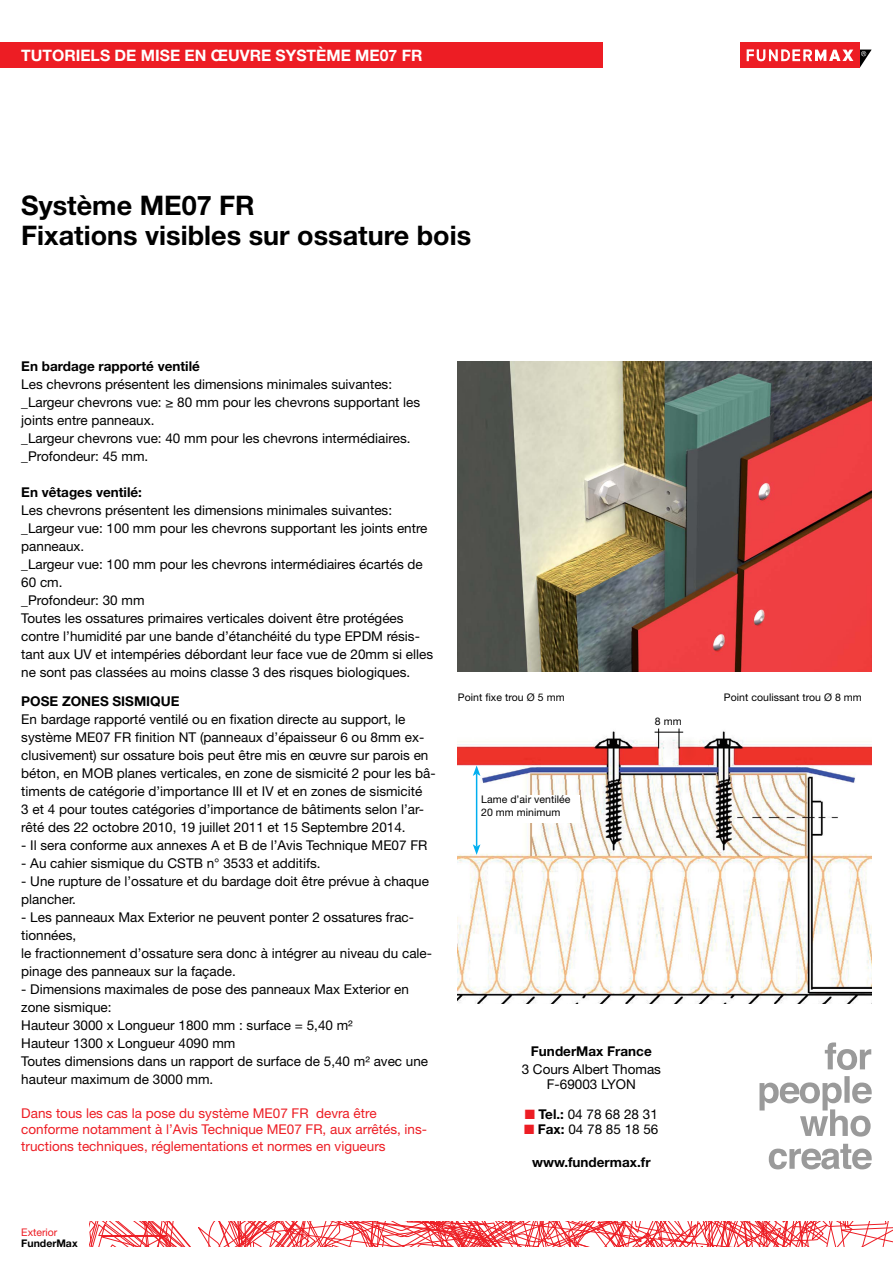
<style>
.page{position:relative;width:893px;height:1263px;background:#fff}
.page>*{position:absolute;margin:0;border:0;box-sizing:border-box;transform-origin:0 0}
.t1{font:700 27px/30px "Helvetica Neue LT Pro";color:#000}
.t2{font:700 15.75px "Helvetica Neue LT Pro";color:#fff}
.t3{font:13.5px/18px "Helvetica Neue LT Pro";color:#000}
.t4{font:13.5px/16.2px "Helvetica Neue LT Pro";color:#ed1d24}
.t5{font:700 13.5px "Helvetica Neue LT Pro";color:#000}
.t6{font:10.5px/13.5px "Helvetica Neue LT Pro";letter-spacing:.005em;color:#000}
.t7{font:700 10.5px "Helvetica Neue LT Pro";color:#000}
.t8{font:10.5px "Helvetica Neue LT Pro";color:#ed1d24}
.s1{color:#ed1d24}
.s2{font-weight:700}
</style>
<div class="page">
<div style="left:740px;top:43px;width:119px;height:25px;background:#ed1d24"></div>
<svg style="left:746px;top:49px;width:125px;height:19px"></svg>
<div style="left:0;top:43px;width:602px;height:25px;background:#ed1d24"></div>
<svg style="left:89px;top:1221px;width:804px;height:26px"></svg>
<svg style="left:769px;top:1144px;width:103px;height:25px"></svg>
<svg style="left:759px;top:1076px;width:113px;height:60px"></svg>
<svg style="left:825px;top:1042px;width:46px;height:28px"></svg>
<img style="left:457px;top:361px;width:414px;height:311px">
<img style="left:458px;top:731px;width:414px;height:272px">
<div style="left:481px;top:795px;width:99px;height:27px;background:#fff"></div>
<div style="left:661px;top:733px;width:16px;height:32px;background:#fbfcfb"></div>
<div style="left:659px;top:734px;width:41px;height:17px;background:#000;opacity:.5"></div>
<div style="left:681px;top:733px;width:17px;height:32px;background:#000;opacity:.5"></div>
<svg style="left:655px;top:728px;width:28px;height:20px"></svg>
<hr style="left:476px;top:774px;width:1px;height:73px;background:#00aeef">
<svg style="left:473px;top:765px;width:7px;height:11px"></svg>
<svg style="left:473px;top:844px;width:7px;height:11px"></svg>
<p class="t2" style="left:21px;top:45px;width:401px">tutoriels de mise en œuvre système me07 FR</p>
<h1 class="t1" style="left:21px;top:189px;width:451px">Système ME07 FR<br>Fixations visibles sur ossature bois</h1>
<p class="t5" style="left:21px;top:358px;width:180px">En bardage rapporté ventilé</p>
<p class="t3" style="left:21px;top:375px;width:401px">Les chevrons présentent les dimensions minimales suivantes: _Largeur chevrons vue: ≥ 80 mm pour les chevrons supportant les joints entre panneaux.<br>_Largeur chevrons vue: 40 mm pour les chevrons intermédiaires. _Profondeur: 45 mm.</p>
<p class="t5" style="left:21px;top:484px;width:122px">En vêtages ventilé:</p>
<p class="t3" style="left:21px;top:501px;width:413px">Les chevrons présentent les dimensions minimales suivantes: _Largeur vue: 100 mm pour les chevrons supportant les joints entre panneaux.<br>_Largeur vue: 100 mm pour les chevrons intermédiaires écartés de 60 cm.<br>_Profondeur: 30 mm<br>Toutes les ossatures primaires verticales doivent être protégées contre l’humidité par une bande d’étanchéité du type EPDM résis&shy;tant aux UV et intempéries débordant leur face vue de 20mm si elles ne sont pas classées au moins classe 3 des risques biologiques.</p>
<p class="t5" style="left:21px;top:693px;width:160px">Pose zones sismique</p>
<p class="t3" style="left:21px;top:710px;width:416px">En bardage rapporté ventilé ou en fixation directe au support, le système ME07 FR finition NT (panneaux d’épaisseur 6 ou 8mm ex&shy;clusivement) sur ossature bois peut être mis en œuvre sur parois en béton, en MOB planes verticales, en zone de sismicité 2 pour les bâ&shy;timents de catégorie d’importance III et IV et en zones de sismicité<br>3 et 4 pour toutes catégories d’importance de bâtiments selon l’ar&shy;rêté des 22 octobre 2010, 19 juillet 2011 et 15 Septembre 2014.</p>
<p class="t3" style="left:21px;top:836px;width:408px">- Il sera conforme aux annexes A et B de l’Avis Technique ME07 FR</p>
<p class="t3" style="left:21px;top:854px;width:301px">- Au cahier sismique du CSTB n° 3533 et additifs.</p>
<p class="t3" style="left:21px;top:872px;width:409px">- Une rupture de l’ossature et du bardage doit être prévue à chaque plancher.</p>
<p class="t3" style="left:21px;top:908px;width:412px">- Les panneaux Max Exterior ne peuvent ponter 2 ossatures frac&shy;tionnées,<br>le fractionnement d’ossature sera donc à intégrer au niveau du cale&shy;pinage des panneaux sur la façade.</p>
<p class="t3" style="left:21px;top:980px;width:408px">- Dimensions maximales de pose des panneaux Max Exterior en zone sismique:<br>Hauteur 3000 x Longueur 1800 mm : surface = 5,40 m²<br>Hauteur 1300 x Longueur 4090 mm<br>Toutes dimensions dans un rapport de surface de 5,40 m² avec une hauteur maximum de 3000 mm.</p>
<p class="t4" style="left:21px;top:1105px;width:407px">Dans tous les cas la pose du système ME07 FR devra être conforme notamment à l’Avis Technique ME07 FR, aux arrêtés, ins&shy;tructions techniques, réglementations et normes en vigueurs</p>
<p class="t6" style="left:458px;top:690px;width:108px">Point fixe trou Ø 5 mm</p>
<p class="t6" style="left:724px;top:690px;width:139px">Point coulissant trou Ø 8 mm</p>
<p class="t6" style="left:481px;top:792px;width:91px">Lame d’air ventilée<br>20 mm minimum</p>
<p class="t6" style="left:655px;top:715px;width:28px">8 mm</p>
<p class="t5" style="left:531px;top:1042px;width:122px">FunderMax France</p>
<p class="t3" style="left:522px;top:1061px;width:141px;line-height:15px;text-align:center">3 Cours Albert Thomas<br>F-69003 LYON</p>
<p class="t3" style="left:525px;top:1104px;width:134px"><span class="s1">■</span> <span class="s2">Tel.:</span> 04 78 68 28 31</p>
<p class="t3" style="left:524px;top:1119px;width:136px"><span class="s1">■</span> <span class="s2">Fax:</span> 04 78 85 18 56</p>
<p class="t5" style="left:532px;top:1153px;width:120px">www.fundermax.fr</p>
<p class="t8" style="left:21px;top:1226px;width:38px">Exterior</p>
<p class="t7" style="left:21px;top:1236px;width:58px">FunderMax</p>
</div>
